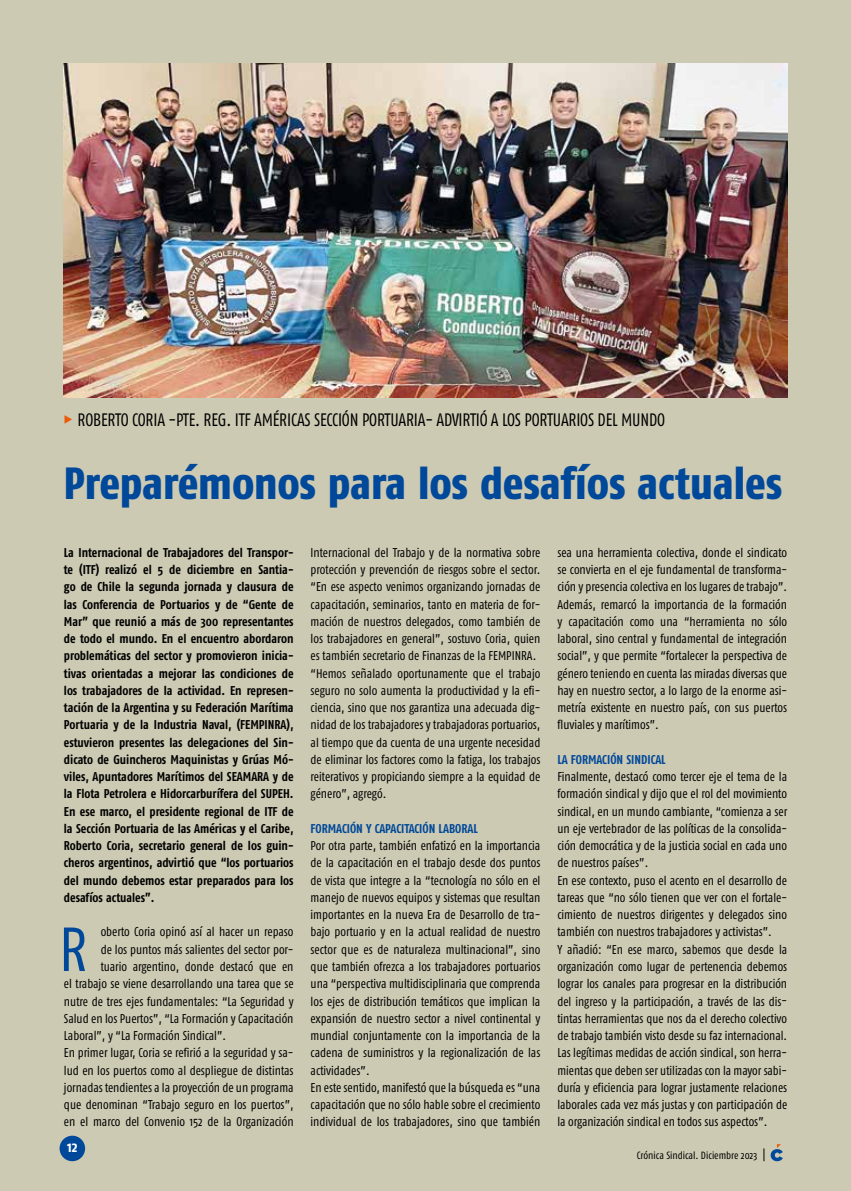
<style>
.page{position:relative;width:851px;height:1191px;background:#fff}
.page>*{position:absolute;margin:0;border:0;box-sizing:border-box;transform-origin:0 0}
.t1{font:62.1px "Fago Co";color:#00489a}
.t2{font:800 45px "Fago Co";letter-spacing:-.005em;color:#00489a}
.t3{font:18px "Fago Co Lf";letter-spacing:-.01em;color:#000;scale:.94 1}
.t4{font:700 15px "Fago Co";color:#fff}
.t5{font:12.75px/17.2px "Fago Co";color:#000}
.t6{font:700 12.75px/17.2px "Fago Co";letter-spacing:-.005em;color:#000;text-align:justify}
.t7{font:700 12.75px "Fago Co";color:#00489a}
.t8{font:10.5px "Fago Co";color:#000}
.s1{font-family:"Fago Co Extra Bold Caps Exp";color:#ea5b0b}
</style>
<div class="page">
<div style="left:0;top:0;width:850px;height:1191px;background:#cdcab3"></div>
<div style="left:60px;top:1135px;width:25px;height:26px;background:#00489a;border-radius:50%"></div>
<svg style="left:770px;top:1144px;width:12px;height:17px"></svg>
<svg style="left:763px;top:1148px;width:1px;height:13px"></svg>
<img style="left:64px;top:64px;width:723px;height:333px">
<h3 class="t3" style="left:64px;top:409px;width:641px"><span class="s1">%</span> ROBERTO CORIA -PTE. REG. ITF AMÉRICAS SECCIÓN PORTUARIA- ADVIRTIÓ A LOS PORTUARIOS DEL MUNDO</h3>
<h2 class="t2" style="left:64px;top:456px;width:720px">Preparémonos para los desafíos actuales</h2>
<p class="t6" style="left:64px;top:543px;width:231px">La Internacional de Trabajadores del Transpor&shy;te (ITF) realizó el 5 de diciembre en Santia&shy;go de Chile la segunda jornada y clausura de las Conferencia de Portuarios y de “Gente de Mar” que reunió a más de 300 representantes de todo el mundo. En el encuentro abordaron problemáticas del sector y promovieron inicia&shy;tivas orientadas a mejorar las condiciones de los trabajadores de la actividad. En represen&shy;tación de la Argentina y su Federación Marítima Portuaria y de la Industria Naval, (FEMPINRA), estuvieron presentes las delegaciones del Sin&shy;dicato de Guincheros Maquinistas y Grúas Mó&shy;viles, Apuntadores Marítimos del SEAMARA y de la Flota Petrolera e Hidorcarburífera del SUPEH.<br>En ese marco, el presidente regional de ITF de la Sección Portuaria de las Américas y el Caribe, Roberto Coria, secretario general de los guin&shy;cheros argentinos, advirtió que “los portuarios del mundo debemos estar preparados para los desafíos actuales”.</p>
<h1 class="t1" style="left:59px;top:914px;width:30px">R</h1>
<p class="t5" style="left:101px;top:923px;width:194px">oberto Coria opinó así al hacer un repaso</p>
<p class="t5" style="left:310px;top:543px;width:231px">Internacional del Trabajo y de la normativa sobre protección y prevención de riesgos sobre el sector. “En ese aspecto venimos organizando jornadas de capacitación, seminarios, tanto en materia de for&shy;mación de nuestros delegados, como también de los trabajadores en general”, sostuvo Coria, quien es también secretario de Finanzas de la FEMPINRA. “Hemos señalado oportunamente que el trabajo seguro no solo aumenta la productividad y la efi&shy;ciencia, sino que nos garantiza una adecuada dig&shy;nidad de los trabajadores y trabajadoras portuarios, al tiempo que da cuenta de una urgente necesidad de eliminar los factores como la fatiga, los trabajos reiterativos y propiciando siempre a la equidad de género”, agregó.</p>
<p class="t7" style="left:310px;top:821px;width:169px">FORMACIÓN Y CAPACITACIÓN LABORAL</p>
<p class="t5" style="left:310px;top:837px;width:231px">Por otra parte, también enfatizó en la importancia de la capacitación en el trabajo desde dos puntos de vista que integre a la “tecnología no sólo en el manejo de nuevos equipos y sistemas que resultan importantes en la nueva Era de Desarrollo de tra&shy;bajo portuario y en la actual realidad de nuestro sector que es de naturaleza multinacional”, sino que también ofrezca a los trabajadores portuarios una “perspectiva multidisciplinaria que comprenda los ejes de distribución temáticos que implican la expansión de nuestro sector a nivel continental y mundial conjuntamente con la importancia de la cadena de suministros y la regionalización de las actividades”.<br>En este sentido, manifestó que la búsqueda es “una capacitación que no sólo hable sobre el crecimiento individual de los trabajadores, sino que también</p>
<p class="t5" style="left:557px;top:543px;width:231px;text-align:justify">sea una herramienta colectiva, donde el sindicato se convierta en el eje fundamental de transforma&shy;ción y presencia colectiva en los lugares de trabajo”.<br>Además, remarcó la importancia de la formación y capacitación como una “herramienta no sólo laboral, sino central y fundamental de integración social”, y que permite “fortalecer la perspectiva de género teniendo en cuenta las miradas diversas que hay en nuestro sector, a lo largo de la enorme asi&shy;metría existente en nuestro país, con sus puertos fluviales y marítimos”.</p>
<p class="t7" style="left:557px;top:752px;width:110px">LA FORMACIÓN SINDICAL</p>
<p class="t5" style="left:557px;top:768px;width:231px">Finalmente, destacó como tercer eje el tema de la formación sindical y dijo que el rol del movimiento sindical, en un mundo cambiante, “comienza a ser un eje vertebrador de las políticas de la consolida&shy;ción democrática y de la justicia social en cada uno de nuestros países”.<br>En ese contexto, puso el acento en el desarrollo de tareas que “no sólo tienen que ver con el fortale&shy;cimiento de nuestros dirigentes y delegados sino también con nuestros trabajadores y activistas”.<br>Y añadió: “En ese marco, sabemos que desde la organización como lugar de pertenencia debemos lograr los canales para progresar en la distribución del ingreso y la participación, a través de las dis&shy;tintas herramientas que nos da el derecho colectivo de trabajo también visto desde su faz internacional.<br>Las legítimas medidas de acción sindical, son herra&shy;mientas que deben ser utilizadas con la mayor sabi&shy;duría y eficiencia para lograr justamente relaciones laborales cada vez más justas y con participación de la organización sindical en todos sus aspectos”.</p>
<p class="t5" style="left:101px;top:940px;width:194px">de los puntos más salientes del sector por-</p>
<p class="t5" style="left:101px;top:957px;width:194px">tuario argentino, donde destacó que en</p>
<p class="t5" style="left:64px;top:975px;width:231px">el trabajo se viene desarrollando una tarea que se</p>
<p class="t5" style="left:64px;top:992px;width:231px">nutre de tres ejes fundamentales: “La Seguridad y</p>
<p class="t5" style="left:64px;top:1009px;width:231px">Salud en los Puertos”, “La Formación y Capacitación</p>
<p class="t5" style="left:64px;top:1026px;width:164px">Laboral”, y “La Formación Sindical”.</p>
<p class="t5" style="left:64px;top:1044px;width:231px">En primer lugar, Coria se refirió a la seguridad y sa-</p>
<p class="t5" style="left:64px;top:1061px;width:231px">lud en los puertos como al despliegue de distintas</p>
<p class="t5" style="left:64px;top:1078px;width:231px">jornadas tendientes a la proyección de un programa</p>
<p class="t5" style="left:64px;top:1095px;width:231px">que denominan “Trabajo seguro en los puertos”,</p>
<p class="t5" style="left:64px;top:1113px;width:231px">en el marco del Convenio 152 de la Organización</p>
<p class="t4" style="left:67px;top:1138px;width:12px">12</p>
<p class="t8" style="left:637px;top:1149px;width:122px">Crónica Sindical. Diciembre 2023</p>
</div>
